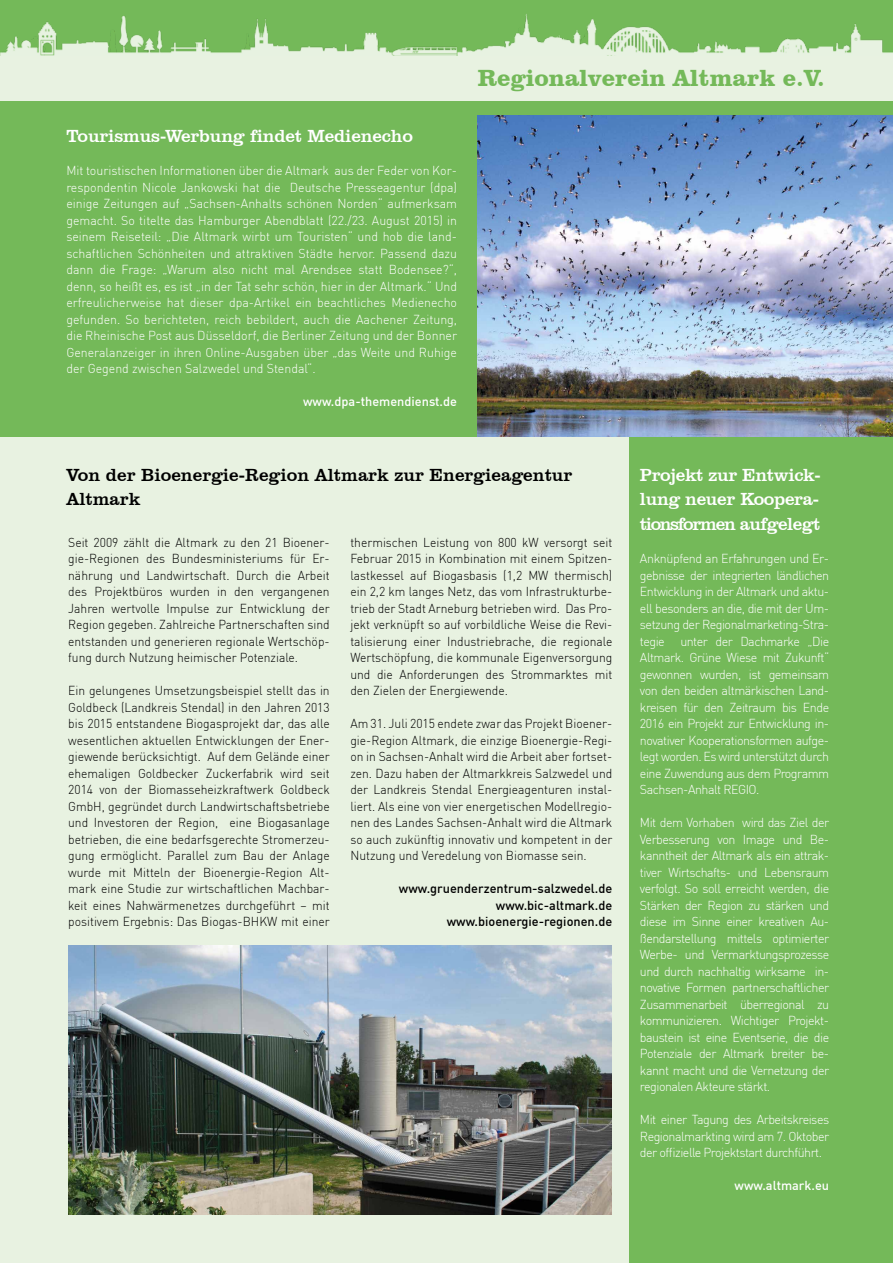
<style>
.page{position:relative;width:893px;height:1263px;background:#fff}
.page>*{position:absolute;margin:0;border:0;box-sizing:border-box;transform-origin:0 0}
.t1{font:700 24px "Clarendon BT";color:#74b959}
.t2{font:18px/24.8px "Clarendon BT";letter-spacing:-.02em;color:#fff;text-align:justify}
.t3{font:18px/24.8px "Clarendon BT";color:#000}
.t4{font:300 12.75px/16.5px "FFDIN";letter-spacing:-.04em;color:#fff;text-align:justify}
.t5{font:300 12.75px/16.5px "FFDIN";color:#000;text-align:justify;scale:.95 1}
.t6{font:500 12.75px/16.5px "FFDIN";color:#000;text-align:right}
.t7{font:500 12.75px "FFDIN";color:#fff}
</style>
<div class="page">
<div style="left:0;top:426px;width:640px;height:837px;background:#e8f2e1"></div>
<div style="left:0;top:0;width:893px;height:436px;background:#74b959"></div>
<img style="left:0;top:14px;width:893px;height:43px">
<div style="left:0;top:57px;width:893px;height:44px;background:#e8f2e1"></div>
<div style="left:629px;top:437px;width:264px;height:826px;background:#74b959"></div>
<img style="left:477px;top:115px;width:416px;height:321px">
<img style="left:68px;top:945px;width:544px;height:270px">
<h2 class="t2" style="left:66px;top:123px;width:348px">Tourismus-Werbung findet Medienecho</h2>
<p class="t4" style="left:66px;top:162px;width:392px">Mit touristischen Informationen über die Altmark aus der Feder von Kor&shy;respondentin Nicole Jankowski hat die Deutsche Presseagentur (dpa) einige Zeitungen auf „Sachsen-Anhalts schönen Norden“ aufmerksam gemacht. So titelte das Hamburger Abendblatt (22./23. August 2015) in seinem Reiseteil: „Die Altmark wirbt um Touristen“ und hob die land&shy;schaftlichen Schönheiten und attraktiven Städte hervor. Passend dazu dann die Frage: „Warum also nicht mal Arendsee statt Bodensee?“, denn, so heißt es, es ist „in der Tat sehr schön, hier in der Altmark.“ Und erfreulicherweise hat dieser dpa-Artikel ein beachtliches Medienecho gefunden. So berichteten, reich bebildert, auch die Aachener Zeitung, die Rheinische Post aus Düsseldorf, die Berliner Zeitung und der Bonner Generalanzeiger in ihren Online-Ausgaben über „das Weite und Ruhige der Gegend zwischen Salzwedel und Stendal“.</p>
<p class="t7" style="left:303px;top:394px;width:155px">www.dpa-themendienst.de</p>
<h1 class="t1" style="left:478px;top:63px;width:349px">Regionalverein Altmark e.V.</h1>
<h2 class="t3" style="left:66px;top:462px;width:508px">Von der Bioenergie-Region Altmark zur Energieagentur<br>Altmark</h2>
<p class="t5" style="left:68px;top:534px;width:277px">Seit 2009 zählt die Altmark zu den 21 Bioener&shy;gie-Regionen des Bundesministeriums für Er&shy;nährung und Landwirtschaft. Durch die Arbeit des Projektbüros wurden in den vergangenen Jahren wertvolle Impulse zur Entwicklung der Region gegeben. Zahlreiche Partnerschaften sind entstanden und generieren regionale Wertschöp&shy;fung durch Nutzung heimischer Potenziale.</p>
<p class="t5" style="left:68px;top:682px;width:277px">Ein gelungenes Umsetzungsbeispiel stellt das in Goldbeck (Landkreis Stendal) in den Jahren 2013 bis 2015 entstandene Biogasprojekt dar, das alle wesentlichen aktuellen Entwicklungen der Ener&shy;giewende berücksichtigt. Auf dem Gelände einer ehemaligen Goldbecker Zuckerfabrik wird seit 2014 von der Biomasseheizkraftwerk Goldbeck GmbH, gegründet durch Landwirtschaftsbetriebe und Investoren der Region, eine Biogasanlage betrieben, die eine bedarfsgerechte Stromerzeu&shy;gung ermöglicht. Parallel zum Bau der Anlage wurde mit Mitteln der Bioenergie-Region Alt&shy;mark eine Studie zur wirtschaftlichen Machbar&shy;keit eines Nahwärmenetzes durchgeführt – mit positivem Ergebnis: Das Biogas-BHKW mit einer</p>
<p class="t5" style="left:350px;top:534px;width:277px">thermischen Leistung von 800 kW versorgt seit Februar 2015 in Kombination mit einem Spitzen&shy;lastkessel auf Biogasbasis (1,2 MW thermisch) ein 2,2 km langes Netz, das vom Infrastrukturbe&shy;trieb der Stadt Arneburg betrieben wird. Das Pro&shy;jekt verknüpft so auf vorbildliche Weise die Revi&shy;talisierung einer Industriebrache, die regionale Wertschöpfung, die kommunale Eigenversorgung und die Anforderungen des Strommarktes mit den Zielen der Energiewende.</p>
<p class="t5" style="left:350px;top:715px;width:277px">Am 31. Juli 2015 endete zwar das Projekt Bioener&shy;gie-Region Altmark, die einzige Bioenergie-Regi&shy;on in Sachsen-Anhalt wird die Arbeit aber fortset&shy;zen. Dazu haben der Altmarkkreis Salzwedel und der Landkreis Stendal Energieagenturen instal&shy;liert. Als eine von vier energetischen Modellregio&shy;nen des Landes Sachsen-Anhalt wird die Altmark so auch zukünftig innovativ und kompetent in der Nutzung und Veredelung von Biomasse sein.</p>
<p class="t6" style="left:399px;top:880px;width:215px">www.gruenderzentrum-salzwedel.de www.bic-altmark.de www.bioenergie-regionen.de</p>
<h2 class="t2" style="left:640px;top:462px;width:182px">Projekt zur Entwick&shy;lung neuer Koopera&shy;tionsformen aufgelegt</h2>
<p class="t4" style="left:640px;top:550px;width:191px">Anknüpfend an Erfahrungen und Er&shy;gebnisse der integrierten ländlichen Entwicklung in der Altmark und aktu&shy;ell besonders an die, die mit der Um&shy;setzung der Regionalmarketing-Stra&shy;tegie unter der Dachmarke „Die Altmark. Grüne Wiese mit Zukunft“ gewonnen wurden, ist gemeinsam von den beiden altmärkischen Land&shy;kreisen für den Zeitraum bis Ende 2016 ein Projekt zur Entwicklung in&shy;novativer Kooperationsformen aufge&shy;legt worden. Es wird unterstützt durch eine Zuwendung aus dem Programm Sachsen-Anhalt REGIO.</p>
<p class="t4" style="left:640px;top:814px;width:191px">Mit dem Vorhaben wird das Ziel der Verbesserung von Image und Be&shy;kanntheit der Altmark als ein attrak&shy;tiver Wirtschafts- und Lebensraum verfolgt. So soll erreicht werden, die Stärken der Region zu stärken und diese im Sinne einer kreativen Au&shy;ßendarstellung mittels optimierter Werbe- und Vermarktungsprozesse und durch nachhaltig wirksame in&shy;novative Formen partnerschaftlicher Zusammenarbeit überregional zu kommunizieren. Wichtiger Projekt&shy;baustein ist eine Eventserie, die die Potenziale der Altmark breiter be&shy;kannt macht und die Vernetzung der regionalen Akteure stärkt.</p>
<p class="t4" style="left:640px;top:1111px;width:191px">Mit einer Tagung des Arbeitskreises Regionalmarkting wird am 7. Oktober der offizielle Projektstart durchführt.</p>
<p class="t7" style="left:735px;top:1177px;width:96px">www.altmark.eu</p>
</div>
